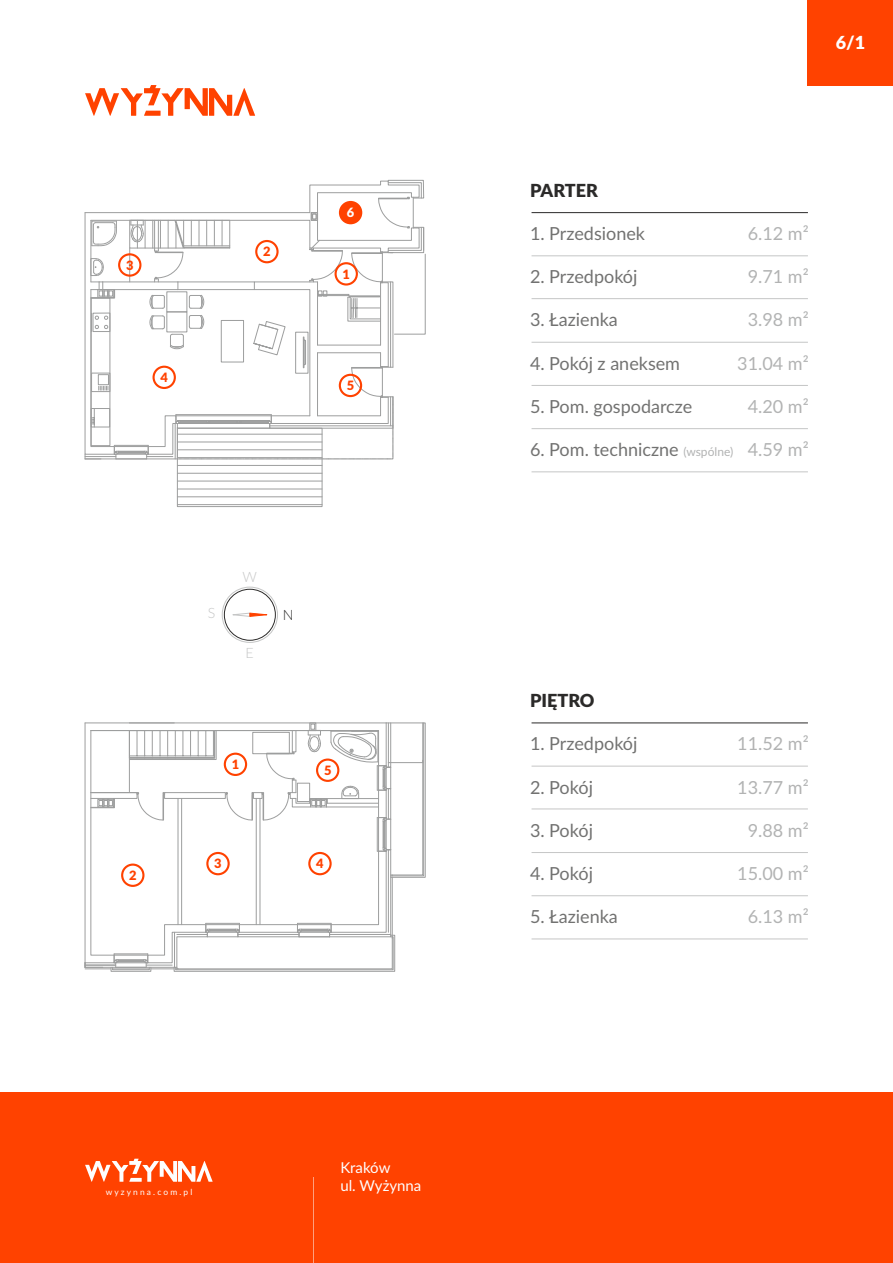
<style>
.page{position:relative;width:893px;height:1263px;background:#fff}
.page>*{position:absolute;margin:0;border:0;box-sizing:border-box;transform-origin:0 0}
.t1{font:18px "Lato";color:#727271}
.t2{font:18px "Lato";color:#b2b3b3}
.t3{font:900 18px "Lato";color:#2b2a29}
.t4{font:900 18px "Lato";color:#fefefe}
.t5{font:15px "Lato";color:#fefefe}
.t6{font:300 14.25px "Lato";color:#c5c6c6}
.t7{font:300 14.25px "Lato";color:#2b2a29}
.t8{font:900 12.9px "Lato";color:#ff4200}
.t9{font:900 12.9px "Lato";color:#fefefe}
.t10{font:8.4px "Lato";letter-spacing:.255em;color:#fefefe}
.s1{font-size:12px;color:#b2b3b3}
</style>
<div class="page">
<hr style="left:177px;top:465px;width:145px;height:1px;background:#9d9e9e">
<hr style="left:177px;top:473px;width:145px;height:1px;background:#9d9e9e">
<hr style="left:177px;top:481px;width:145px;height:1px;background:#9d9e9e">
<hr style="left:177px;top:489px;width:145px;height:1px;background:#9d9e9e">
<hr style="left:177px;top:497px;width:145px;height:1px;background:#9d9e9e">
<hr style="left:177px;top:504px;width:145px;height:1px;background:#9d9e9e">
<div style="left:177px;top:428px;width:145px;height:79px;border:1px solid #9d9e9e"></div>
<svg style="left:84px;top:180px;width:341px;height:280px"></svg>
<div style="left:311px;top:212px;width:7px;height:9px;border:1px solid #9d9e9e"></div>
<hr style="left:531px;top:212px;width:277px;height:1px;background:#2b2a29">
<hr style="left:531px;top:255px;width:277px;height:1px;background:#c5c6c6">
<hr style="left:531px;top:298px;width:277px;height:1px;background:#c5c6c6">
<hr style="left:531px;top:342px;width:277px;height:1px;background:#c5c6c6">
<hr style="left:531px;top:385px;width:277px;height:1px;background:#c5c6c6">
<hr style="left:531px;top:428px;width:277px;height:1px;background:#c5c6c6">
<hr style="left:531px;top:471px;width:277px;height:1px;background:#c5c6c6">
<hr style="left:531px;top:722px;width:277px;height:1px;background:#2b2a29">
<hr style="left:531px;top:766px;width:277px;height:1px;background:#c5c6c6">
<hr style="left:531px;top:808px;width:277px;height:1px;background:#c5c6c6">
<hr style="left:531px;top:852px;width:277px;height:1px;background:#c5c6c6">
<hr style="left:531px;top:895px;width:277px;height:1px;background:#c5c6c6">
<hr style="left:531px;top:938px;width:277px;height:1px;background:#c5c6c6">
<div style="left:335px;top:262px;width:23px;height:24px;border:2px solid #ff4200;border-radius:50%"></div>
<div style="left:255px;top:240px;width:24px;height:23px;border:2px solid #ff4200;border-radius:50%"></div>
<div style="left:339px;top:201px;width:23px;height:23px;background:#ff4200;border:2px solid #ff4200;border-radius:50%"></div>
<div style="left:118px;top:253px;width:23px;height:24px;border:2px solid #ff4200;border-radius:50%"></div>
<div style="left:153px;top:366px;width:23px;height:23px;border:2px solid #ff4200;border-radius:50%"></div>
<div style="left:339px;top:374px;width:23px;height:23px;border:2px solid #ff4200;border-radius:50%"></div>
<div style="left:0;top:1093px;width:893px;height:170px;background:#ff4200"></div>
<svg style="left:85px;top:1159px;width:128px;height:23px"></svg>
<hr style="left:313px;top:1178px;width:1px;height:85px;background:#fe9f7e">
<div style="left:808px;top:0;width:85px;height:85px;background:#ff4200"></div>
<svg style="left:85px;top:85px;width:170px;height:31px"></svg>
<svg style="left:84px;top:722px;width:341px;height:249px"></svg>
<div style="left:222px;top:587px;width:56px;height:56px;border:1px solid #c5c6c6;border-radius:50%"></div>
<div style="left:224px;top:589px;width:52px;height:52px;border:1px solid #2b2a29;border-radius:50%"></div>
<svg style="left:232px;top:612px;width:36px;height:5px"></svg>
<p class="t8" style="left:126px;top:259px;width:9px">3</p>
<p class="t8" style="left:160px;top:372px;width:9px">4</p>
<p class="t8" style="left:263px;top:246px;width:9px">2</p>
<p class="t9" style="left:347px;top:207px;width:9px">6</p>
<p class="t8" style="left:342px;top:268px;width:9px">1</p>
<p class="t8" style="left:347px;top:380px;width:9px">5</p>
<p class="t8" style="left:129px;top:869px;width:9px">2</p>
<p class="t6" style="left:243px;top:570px;width:16px">W</p>
<p class="t6" style="left:208px;top:607px;width:9px">S</p>
<p class="t7" style="left:283px;top:608px;width:12px">N</p>
<p class="t6" style="left:245px;top:647px;width:10px">E</p>
<p class="t8" style="left:232px;top:759px;width:9px">1</p>
<p class="t8" style="left:324px;top:764px;width:9px">5</p>
<p class="t8" style="left:214px;top:858px;width:9px">3</p>
<p class="t8" style="left:316px;top:858px;width:9px">4</p>
<p class="t5" style="left:340px;top:1161px;width:52px">Kraków</p>
<p class="t10" style="left:106px;top:1188px;width:88px">wyzynna.com.pl</p>
<p class="t5" style="left:340px;top:1179px;width:83px">ul. Wyżynna</p>
<p class="t4" style="left:836px;top:34px;width:31px">6/1</p>
<p class="t3" style="left:530px;top:182px;width:70px">PARTER</p>
<p class="t1" style="left:530px;top:226px;width:117px">1. Przedsionek</p>
<p class="t1" style="left:530px;top:269px;width:109px">2. Przedpokój</p>
<p class="t1" style="left:530px;top:312px;width:89px">3. Łazienka</p>
<p class="t1" style="left:530px;top:355px;width:152px">4. Pokój z aneksem</p>
<p class="t1" style="left:530px;top:398px;width:164px">5. Pom. gospodarcze</p>
<p class="t1" style="left:530px;top:442px;width:205px">6. Pom. techniczne <span class="s1">(wspólne)</span></p>
<p class="t2" style="left:748px;top:226px;width:62px">6.12 m²</p>
<p class="t2" style="left:748px;top:269px;width:62px">9.71 m²</p>
<p class="t2" style="left:748px;top:312px;width:62px">3.98 m²</p>
<p class="t2" style="left:737px;top:355px;width:73px">31.04 m²</p>
<p class="t2" style="left:748px;top:398px;width:62px">4.20 m²</p>
<p class="t2" style="left:748px;top:442px;width:62px">4.59 m²</p>
<p class="t3" style="left:530px;top:693px;width:66px">PIĘTRO</p>
<p class="t1" style="left:530px;top:736px;width:109px">1. Przedpokój</p>
<p class="t1" style="left:530px;top:779px;width:64px">2. Pokój</p>
<p class="t1" style="left:530px;top:822px;width:64px">3. Pokój</p>
<p class="t1" style="left:530px;top:865px;width:64px">4. Pokój</p>
<p class="t1" style="left:530px;top:909px;width:89px">5. Łazienka</p>
<p class="t2" style="left:737px;top:736px;width:73px">11.52 m²</p>
<p class="t2" style="left:737px;top:779px;width:73px">13.77 m²</p>
<p class="t2" style="left:748px;top:822px;width:62px">9.88 m²</p>
<p class="t2" style="left:737px;top:865px;width:73px">15.00 m²</p>
<p class="t2" style="left:748px;top:909px;width:62px">6.13 m²</p>
</div>
